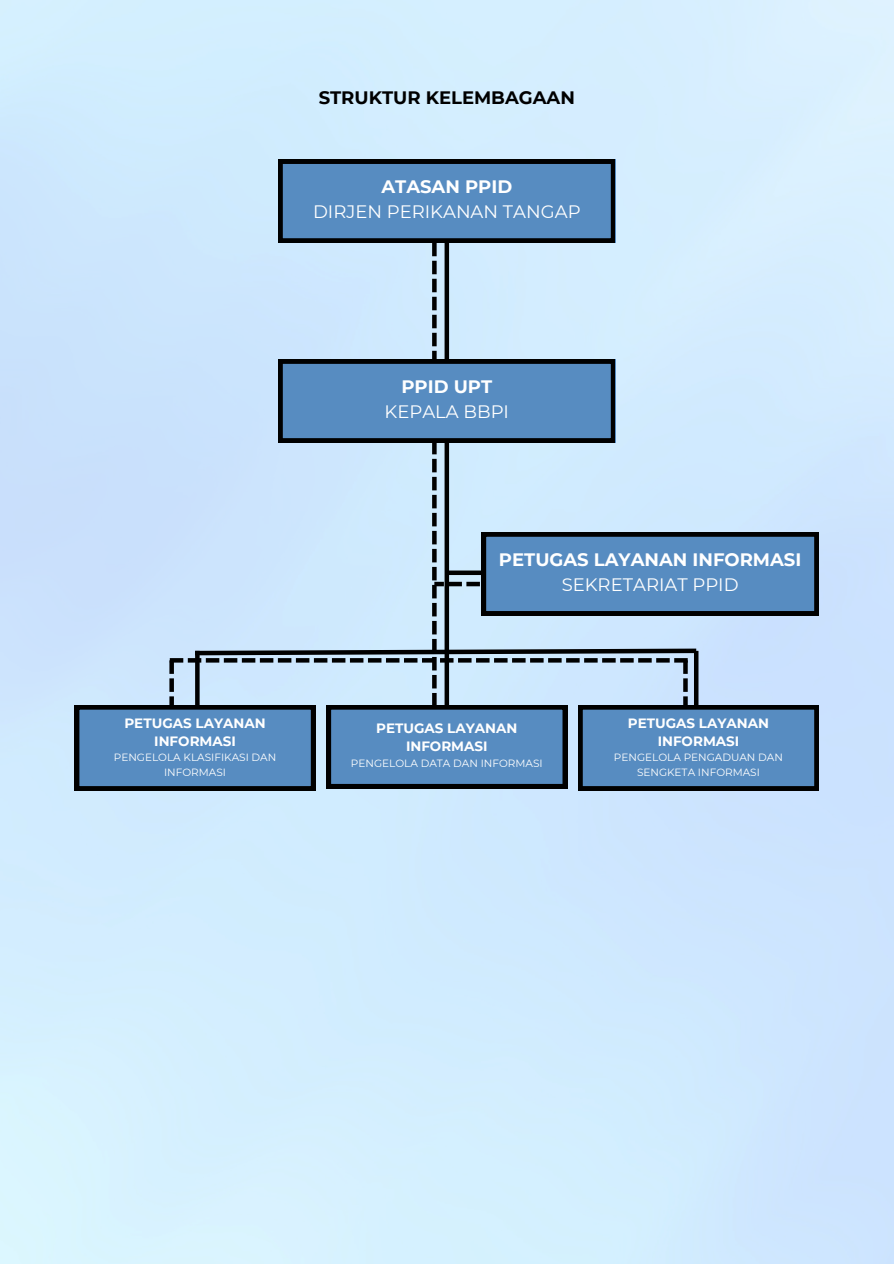
<style>
.page{position:relative;width:894px;height:1264px;background:#fff}
.page>*{position:absolute;margin:0;border:0;box-sizing:border-box;transform-origin:0 0}
.t1{font:18px/24.8px "Montserrat";color:#fff;text-align:center}
.t2{font:700 18px/24.8px "Montserrat";color:#fff;text-align:center}
.t3{font:700 18px "Montserrat";color:#000}
.t4{font:700 13.5px/18px "Montserrat";color:#fff;text-align:center}
.t5{font:10.5px/14.7px "Montserrat";color:#fff;text-align:center}
.s1{font-weight:700}
.s2{font-weight:400}
</style>
<div class="page">
<img style="left:0;top:0;width:893px;height:1263px">
<svg style="left:75px;top:159px;width:743px;height:631px;background:#a2c1de"></svg>
<p class="t3" style="left:318px;top:87px;width:258px">STRUKTUR KELEMBAGAAN</p>
<h1 class="t1" style="left:313px;top:174px;width:269px"><span class="s1">ATASAN PPID<br></span>DIRJEN PERIKANAN TANGAP</h1>
<p class="t4" style="left:124px;top:713px;width:143px">PETUGAS LAYANAN<br>INFORMASI</p>
<p class="t5" style="left:114px;top:750px;width:164px">PENGELOLA KLASIFIKASI DAN<br>INFORMASI</p>
<h2 class="t1" style="left:384px;top:374px;width:126px"><span class="s1">PPID UPT<br></span>KEPALA BBPI</h2>
<p class="t2" style="left:499px;top:547px;width:304px">PETUGAS LAYANAN INFORMASI<br><span class="s2">SEKRETARIAT PPID</span></p>
<h2 class="t4" style="left:376px;top:719px;width:143px">PETUGAS LAYANAN<br>INFORMASI</h2>
<h2 class="t5" style="left:351px;top:755px;width:193px">PENGELOLA DATA DAN INFORMASI</h2>
<p class="t4" style="left:627px;top:713px;width:143px">PETUGAS LAYANAN<br>INFORMASI</p>
<p class="t5" style="left:613px;top:750px;width:170px">PENGELOLA PENGADUAN DAN<br>SENGKETA INFORMASI</p>
</div>
